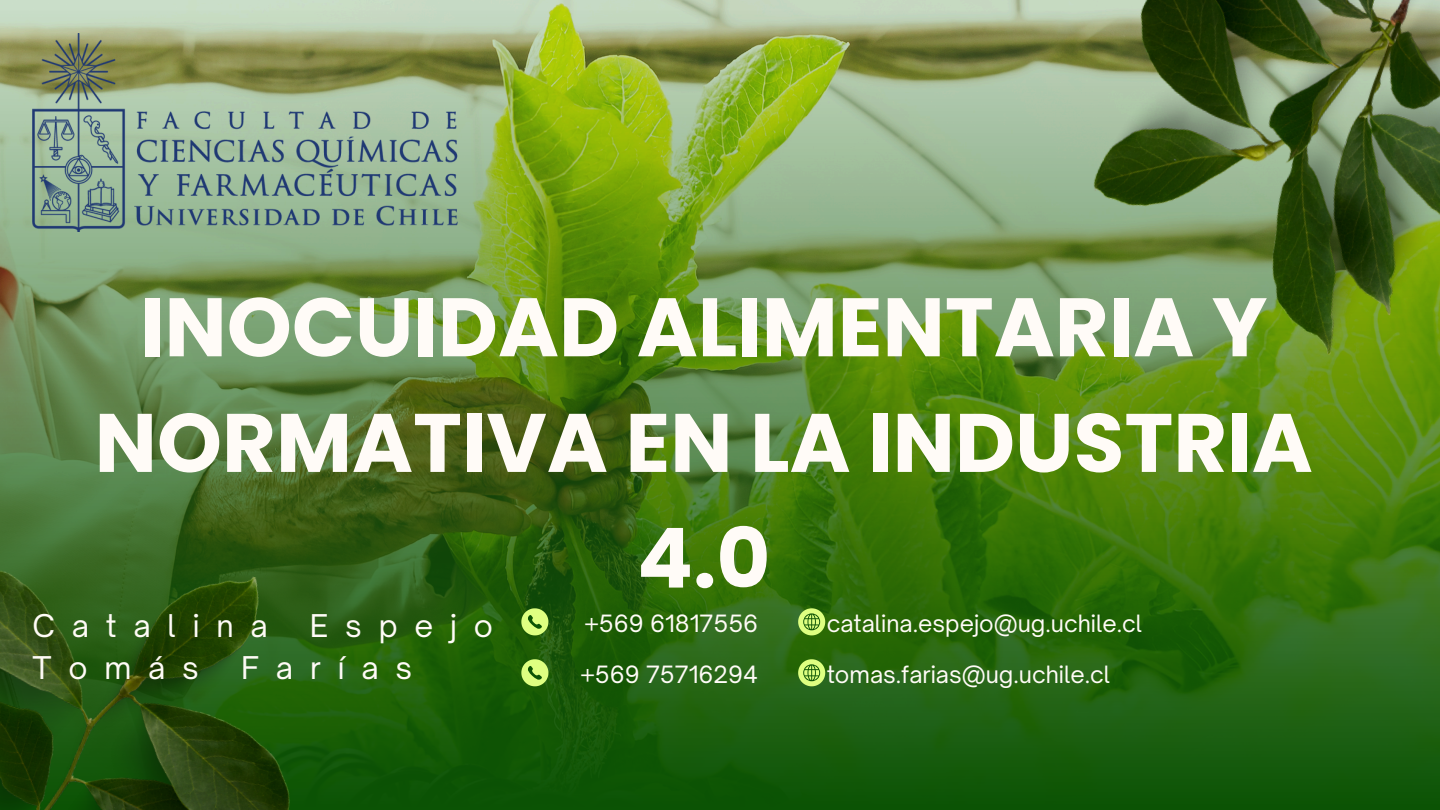
<style>
.page{position:relative;width:1440px;height:810px;background:#fff}
.page>*{position:absolute;margin:0;border:0;box-sizing:border-box;transform-origin:0 0}
.t1{font:700 82.8px/115.6px "Poppins";color:#fffbf7;text-align:center}
.t2{font:30px "Open Sauce One";letter-spacing:.56em;color:#fffbf7}
.t3{font:22.8px "Open Sauce One";color:#fffbf7}
</style>
<div class="page">
<svg style="left:720px;top:10px;width:720px;height:800px;background:#4a7e27"></svg>
<img style="left:0;top:10px;width:720px;height:800px">
<img style="left:0;top:477px;width:370px;height:333px">
<img style="left:1051px;top:0;width:389px;height:410px">
<svg style="left:521px;top:608px;width:27px;height:27px"></svg>
<svg style="left:798px;top:608px;width:27px;height:27px"></svg>
<svg style="left:521px;top:659px;width:27px;height:27px"></svg>
<svg style="left:798px;top:659px;width:27px;height:27px"></svg>
<img style="left:32px;top:33px;width:431px;height:198px">
<p class="t1" style="left:95px;top:270px;width:1220px">INOCUIDAD ALIMENTARIA Y<br>NORMATIVA EN LA INDUSTRIA<br>4.0</p>
<p class="t2" style="left:32px;top:607px;width:237px">Catalina</p>
<p class="t2" style="left:310px;top:607px;width:185px">Espejo</p>
<p class="t2" style="left:32px;top:649px;width:168px">Tomás</p>
<p class="t2" style="left:241px;top:649px;width:173px">Farías</p>
<p class="t3" style="left:584px;top:609px;width:175px">+569 61817556</p>
<p class="t3" style="left:827px;top:609px;width:317px">catalina.espejo@ug.uchile.cl</p>
<h2 class="t3" style="left:580px;top:660px;width:179px">+569 75716294</h2>
<p class="t3" style="left:827px;top:660px;width:285px">tomas.farias@ug.uchile.cl</p>
</div>
